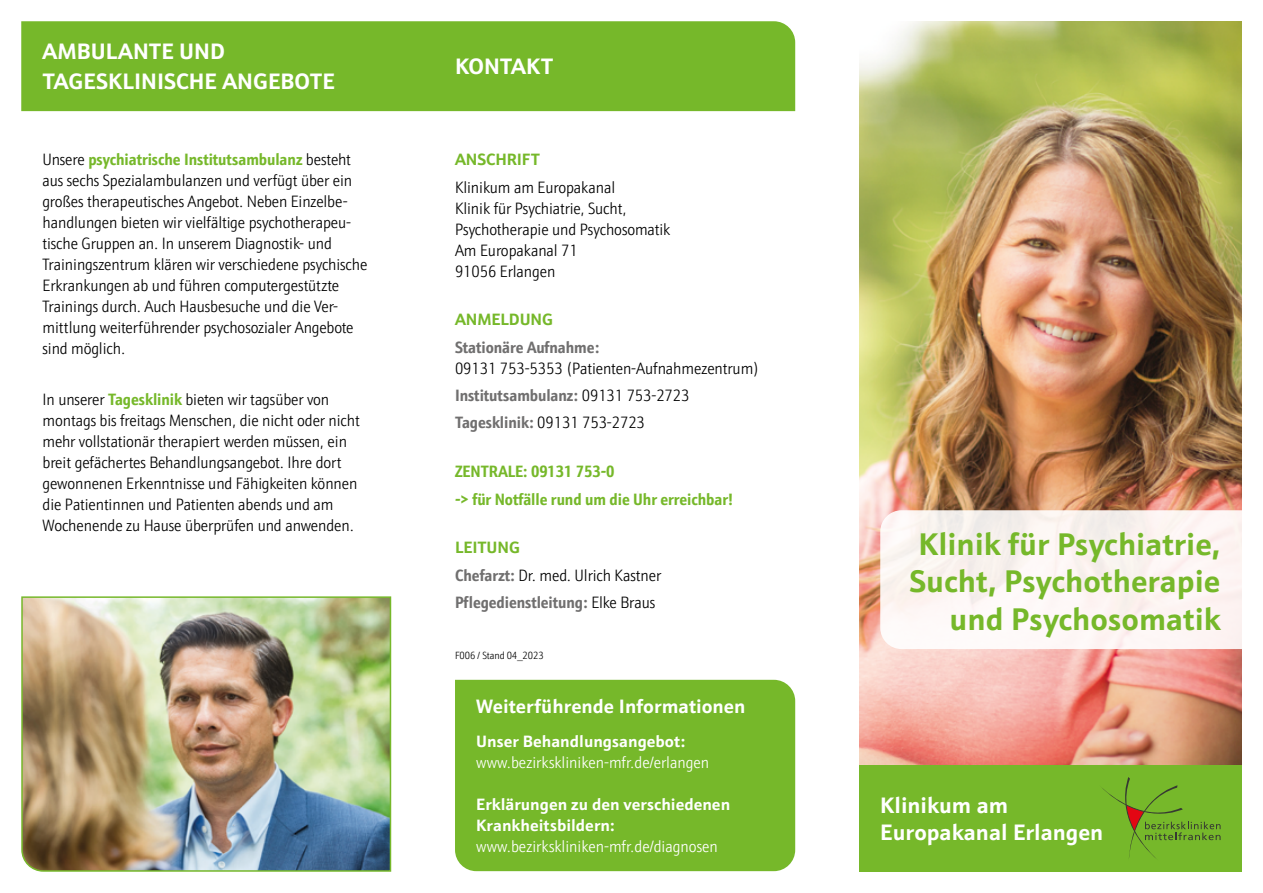
<style>
.page{position:relative;width:1263px;height:893px;background:#fff}
.page>*{position:absolute;margin:0;border:0;box-sizing:border-box;transform-origin:0 0}
.t1{font:700 31.5px/37.8px "Schnebel Sans ME";color:#76b82a;text-align:right}
.H3_weiße_große_Übers{font:700 22.5px/30px "Schnebel Sans ME";color:#fff}
.H4_Kasten{font:700 19.5px "Schnebel Sans ME";color:#fff}
.Text{font:300 16.5px/21px "Schnebel Sans ME Cond";letter-spacing:-.005em;color:#000}
.Text_1_5_mm_Abstand{font:300 16.5px/21px "Schnebel Sans ME Cond";letter-spacing:-.005em;color:#000}
.H5_Kasten{font:700 16.5px/21px "Schnebel Sans ME";color:#fff}
.TEXT_Kasten{font:300 16.5px "Schnebel Sans ME Cond";color:#fff}
.Text_1_5_mm_Abstand-2{font:700 16.5px "Schnebel Sans ME Cond";letter-spacing:-.005em;color:#706f6f}
.Text_1_5_mm_Abstand-3{font:700 16.5px "Schnebel Sans ME Cond";letter-spacing:-.005em;color:#76b82a}
.Text_1_5_mm_Abstand-4{font:700 16.5px "Schnebel Sans ME";letter-spacing:-.005em;color:#76b82a}
.t2{font:300 10.5px "Schnebel Sans ME Cond";letter-spacing:-.005em;color:#000}
.s1{font-weight:700;color:#76b82a}
.s2{font-weight:700;color:#706f6f}
.s3{font-weight:300;color:#000}
</style>
<div class="page">
<img style="left:859px;top:21px;width:383px;height:744px">
<div style="left:21px;top:21px;width:774px;height:90px;background:#76b82a"></div>
<svg style="left:880px;top:510px;width:362px;height:139px;fill:#fdf5f2"></svg>
<div style="left:859px;top:765px;width:383px;height:107px;background:#76b82a"></div>
<svg style="left:1102px;top:777px;width:118px;height:81px"></svg>
<img style="left:21px;top:596px;width:371px;height:276px">
<div style="left:455px;top:680px;width:340px;height:191px;background:#76b82a"></div>
<h3 class="H3_weiße_große_Übers" style="left:43px;top:35px;width:294px">AMBULANTE UND<br>TAGESKLINISCHE ANGEBOTE</h3>
<p class="Text" style="left:43px;top:149px;width:326px">Unsere <span class="s1">psychiatrische Institutsambulanz</span> besteht aus sechs Spezialambulanzen und verfügt über ein großes therapeutisches Angebot. Neben Einzelbe&shy;handlungen bieten wir vielfältige psychotherapeu&shy;tische Gruppen an. In unserem Diagnostik- und Trainingszentrum klären wir verschiedene psychische Erkrankungen ab und führen computergestützte Trainings durch. Auch Hausbesuche und die Ver&shy;mittlung weiterführender psychosozialer Angebote sind möglich.</p>
<p class="Text" style="left:43px;top:389px;width:319px">In unserer <span class="s1">Tagesklinik</span> bieten wir tagsüber von montags bis freitags Menschen, die nicht oder nicht mehr vollstationär therapiert werden müssen, ein breit gefächertes Behandlungsangebot. Ihre dort gewonnenen Erkenntnisse und Fähigkeiten können die Patientinnen und Patienten abends und am Wochenende zu Hause überprüfen und anwenden.</p>
<h3 class="H3_weiße_große_Übers" style="left:455px;top:50px;width:100px">KONTAKT</h3>
<h4 class="Text_1_5_mm_Abstand-4" style="left:455px;top:146px;width:86px">ANSCHRIFT</h4>
<p class="Text_1_5_mm_Abstand" style="left:455px;top:177px;width:217px">Klinikum am Europakanal<br>Klinik für Psychiatrie, Sucht,<br>Psychotherapie und Psychosomatik<br>Am Europakanal 71<br>91056 Erlangen</p>
<h4 class="Text_1_5_mm_Abstand-4" style="left:455px;top:306px;width:100px">ANMELDUNG</h4>
<p class="Text_1_5_mm_Abstand" style="left:455px;top:337px;width:306px"><span class="s2">Stationäre Aufnahme:<br></span>09131 753-5353 (Patienten-Aufnahmezentrum)</p>
<p class="Text_1_5_mm_Abstand-2" style="left:455px;top:382px;width:236px">Institutsambulanz: <span class="s3">09131 753-2723</span></p>
<p class="Text_1_5_mm_Abstand" style="left:455px;top:412px;width:191px"><span class="s2">Tagesklinik:</span> 09131 753-2723</p>
<h4 class="Text_1_5_mm_Abstand-3" style="left:455px;top:458px;width:161px">ZENTRALE: 09131 753-0</h4>
<p class="Text_1_5_mm_Abstand-3" style="left:455px;top:485px;width:280px">-&gt; für Notfälle rund um die Uhr erreichbar!</p>
<p class="Text_1_5_mm_Abstand-4" style="left:455px;top:534px;width:67px">LEITUNG</p>
<p class="Text_1_5_mm_Abstand" style="left:455px;top:565px;width:208px"><span class="s2">Chefarzt:</span> Dr. med. Ulrich Kastner</p>
<p class="Text_1_5_mm_Abstand-2" style="left:455px;top:589px;width:202px">Pflegedienstleitung: <span class="s3">Elke Braus</span></p>
<p class="t2" style="left:455px;top:648px;width:90px">F006 / Stand 04_2023</p>
<h4 class="H4_Kasten" style="left:476px;top:690px;width:271px">Weiterführende Informationen</h4>
<h5 class="H5_Kasten" style="left:476px;top:730px;width:211px">Unser Behandlungsangebot:</h5>
<p class="TEXT_Kasten" style="left:476px;top:751px;width:234px">www.bezirkskliniken-mfr.de/erlangen</p>
<h5 class="H5_Kasten" style="left:476px;top:793px;width:255px">Erklärungen zu den verschiedenen<br>Krankheitsbildern:</h5>
<p class="TEXT_Kasten" style="left:476px;top:835px;width:243px">www.bezirkskliniken-mfr.de/diagnosen</p>
<h1 class="t1" style="left:909px;top:523px;width:313px">Klinik für Psychiatrie,<br>Sucht, Psychotherapie und Psychosomatik</h1>
<h2 class="H3_weiße_große_Übers" style="left:880px;top:790px;width:225px;line-height:27px">Klinikum am<br>Europakanal Erlangen</h2>
</div>
